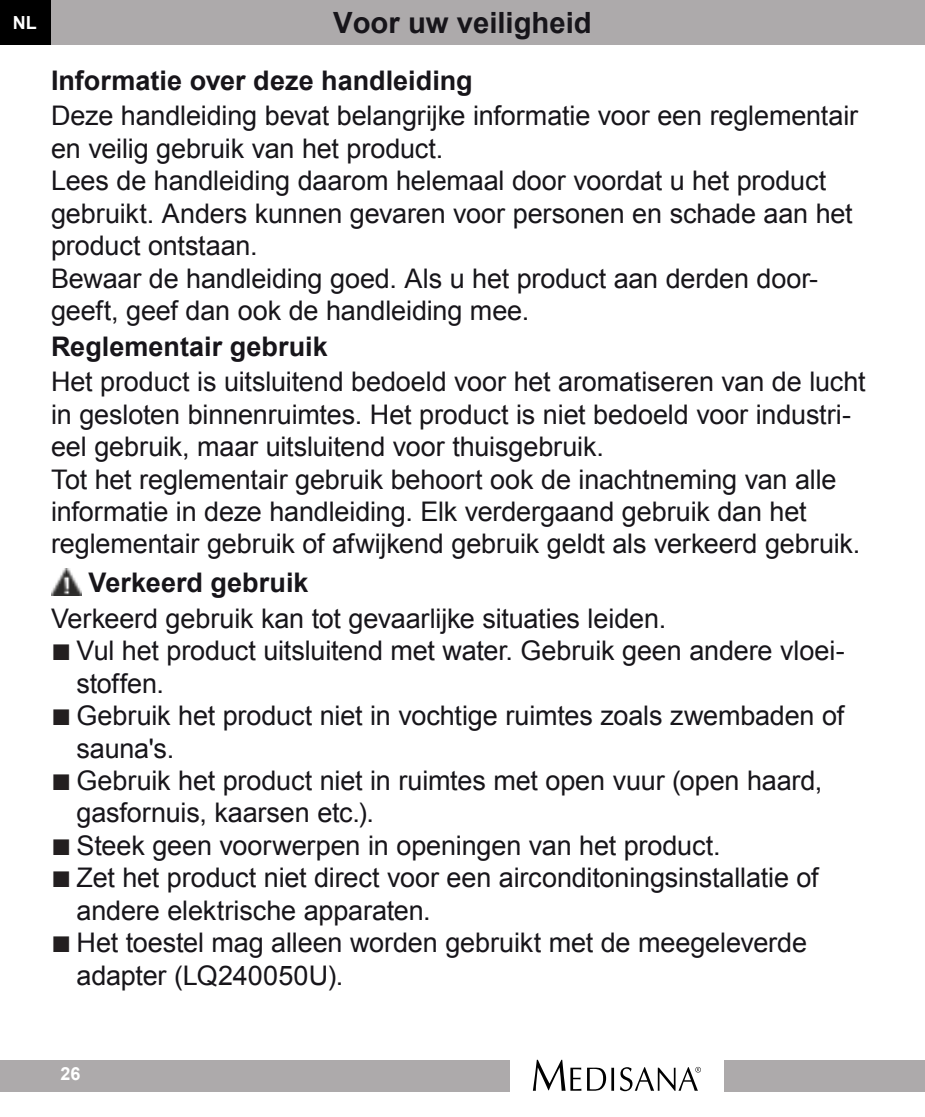
<style>
.page{position:relative;width:925px;height:1117px;background:#fff}
.page>*{position:absolute;margin:0;border:0;box-sizing:border-box;transform-origin:0 0}
.t1{font:700 29.25px "Arial";color:#17151a}
.t2{font:27px/32.4px "Arial";letter-spacing:-.005em;color:#17151a}
.t3{font:700 27px "Arial";color:#17151a}
.t4{font:700 18px "Arial";color:#fff}
.s1{font-size:33.75px;color:#231f20}
</style>
<div class="page">
<div style="left:0;top:0;width:925px;height:45px;background:#adaaab"></div>
<div style="left:0;top:0;width:51px;height:45px;background:#000"></div>
<div style="left:724px;top:1059px;width:201px;height:32px;background:#adaaab"></div>
<div style="left:0;top:1059px;width:509px;height:32px;background:#adaaab"></div>
<svg style="left:533px;top:1059px;width:48px;height:31px"></svg>
<svg style="left:587px;top:1067px;width:27px;height:23px"></svg>
<svg style="left:620px;top:1066px;width:81px;height:24px"></svg>
<img style="left:51px;top:568px;width:31px;height:27px">
<p class="t4" style="left:13px;top:16px;width:25px">NL</p>
<p class="t1" style="left:333px;top:12px;width:260px">Voor uw veiligheid</p>
<p class="t3" style="left:51px;top:70px;width:423px">Informatie over deze handleiding</p>
<p class="t2" style="left:51px;top:102px;width:808px">Deze handleiding bevat belangrijke informatie voor een reglementair en veilig gebruik van het product.<br>Lees de handleiding daarom helemaal door voordat u het product gebruikt. Anders kunnen gevaren voor personen en schade aan het product ontstaan.<br>Bewaar de handleiding goed. Als u het product aan derden door&shy;geeft, geef dan ook de handleiding mee.</p>
<p class="t3" style="left:51px;top:336px;width:278px">Reglementair gebruik</p>
<p class="t2" style="left:51px;top:368px;width:816px">Het product is uitsluitend bedoeld voor het aromatiseren van de lucht in gesloten binnenruimtes. Het product is niet bedoeld voor industri&shy;eel gebruik, maar uitsluitend voor thuisgebruik.<br>Tot het reglementair gebruik behoort ook de inachtneming van alle informatie in deze handleiding. Elk verdergaand gebruik dan het reglementair gebruik of afwijkend gebruik geldt als verkeerd gebruik.</p>
<p class="t3" style="left:89px;top:572px;width:221px">Verkeerd gebruik</p>
<p class="t2" style="left:51px;top:604px;width:617px">Verkeerd gebruik kan tot gevaarlijke situaties leiden.</p>
<p class="t2" style="left:77px;top:636px;width:769px;text-indent:-26px"><span class="s1">■</span> Vul het product uitsluitend met water. Gebruik geen andere vloei&shy;stoffen.</p>
<p class="t2" style="left:77px;top:701px;width:769px;text-indent:-26px"><span class="s1">■</span> Gebruik het product niet in vochtige ruimtes zoals zwembaden of sauna's.</p>
<p class="t2" style="left:77px;top:766px;width:747px;text-indent:-26px"><span class="s1">■</span> Gebruik het product niet in ruimtes met open vuur (open haard, gasfornuis, kaarsen etc.).</p>
<p class="t2" style="left:51px;top:831px;width:671px"><span class="s1">■</span> Steek geen voorwerpen in openingen van het product.</p>
<p class="t2" style="left:77px;top:863px;width:744px;text-indent:-26px"><span class="s1">■</span> Zet het product niet direct voor een airconditoningsinstallatie of andere elektrische apparaten.</p>
<p class="t2" style="left:77px;top:928px;width:732px;text-indent:-26px"><span class="s1">■</span> Het toestel mag alleen worden gebruikt met de meegeleverde adapter (LQ240050U).</p>
<p class="t4" style="left:60px;top:1067px;width:22px">26</p>
</div>
